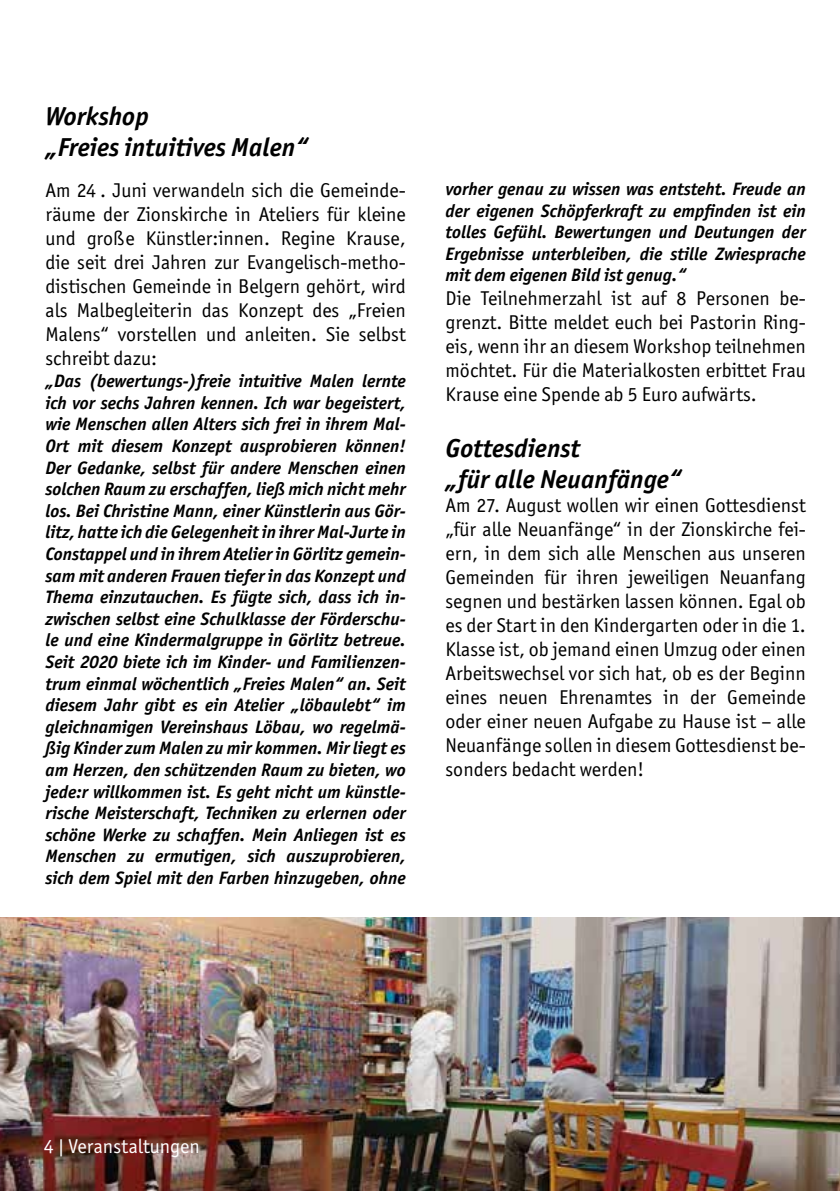
<style>
.page{position:relative;width:840px;height:1191px;background:#fff}
.page>*{position:absolute;margin:0;border:0;box-sizing:border-box;transform-origin:0 0}
.t1{font:italic 700 26px/31.2px "Officina Sans ITC Std";color:#000}
.t2{font:20px/24px "Officina Sans ITC Std";color:#000;text-align:justify}
.t3{font:20px "Officina Sans ITC Std";color:#fff}
.t4{font:italic 700 18px/21.6px "Officina Sans ITC Std";color:#000;text-align:justify}
</style>
<div class="page">
<img style="left:0;top:917px;width:839px;height:274px">
<h1 class="t1" style="left:45px;top:101px;width:264px">Workshop<br>„Freies intuitives Malen“</h1>
<p class="t2" style="left:45px;top:178px;width:362px">Am 24 . Juni verwandeln sich die Gemeinde&shy;räume der Zionskirche in Ateliers für kleine und große Künstler:innen. Regine Krause, die seit drei Jahren zur Evangelisch-metho&shy;distischen Gemeinde in Belgern gehört, wird als Malbegleiterin das Konzept des „Freien Malens“ vorstellen und anleiten. Sie selbst schreibt dazu:</p>
<p class="t4" style="left:45px;top:370px;width:362px">„Das (bewertungs-)freie intuitive Malen lernte ich vor sechs Jahren kennen. Ich war begeistert, wie Menschen allen Alters sich frei in ihrem Mal-Ort mit diesem Konzept ausprobieren können!<br>Der Gedanke, selbst für andere Menschen einen solchen Raum zu erschaffen, ließ mich nicht mehr los. Bei Christine Mann, einer Künstlerin aus Gör&shy;litz, hatte ich die Gelegenheit in ihrer Mal-Jurte in Constappel und in ihrem Atelier in Görlitz gemein&shy;sam mit anderen Frauen tiefer in das Konzept und Thema einzutauchen. Es fügte sich, dass ich in&shy;zwischen selbst eine Schulklasse der Förderschu&shy;le und eine Kindermalgruppe in Görlitz betreue.<br>Seit 2020 biete ich im Kinder- und Familienzen&shy;trum einmal wöchentlich „Freies Malen“ an. Seit diesem Jahr gibt es ein Atelier „löbaulebt“ im gleichnamigen Vereinshaus Löbau, wo regelmä&shy;ßig Kinder zum Malen zu mir kommen. Mir liegt es am Herzen, den schützenden Raum zu bieten, wo jede:r willkommen ist. Es geht nicht um künstle&shy;rische Meisterschaft, Techniken zu erlernen oder schöne Werke zu schaffen. Mein Anliegen ist es Menschen zu ermutigen, sich auszuprobieren, sich dem Spiel mit den Farben hinzugeben, ohne</p>
<p class="t4" style="left:445px;top:178px;width:362px">vorher genau zu wissen was entsteht. Freude an der eigenen Schöpferkraft zu empfinden ist ein tolles Gefühl. Bewertungen und Deutungen der Ergebnisse unterbleiben, die stille Zwiesprache mit dem eigenen Bild ist genug.“</p>
<p class="t2" style="left:445px;top:286px;width:362px">Die Teilnehmerzahl ist auf 8 Personen be&shy;grenzt. Bitte meldet euch bei Pastorin Ring&shy;eis, wenn ihr an diesem Workshop teilnehmen möchtet. Für die Materialkosten erbittet Frau Krause eine Spende ab 5 Euro aufwärts.</p>
<h1 class="t1" style="left:445px;top:432px;width:237px">Gottesdienst<br>„für alle Neuanfänge“</h1>
<p class="t2" style="left:445px;top:493px;width:362px">Am 27. August wollen wir einen Gottesdienst „für alle Neuanfänge“ in der Zionskirche fei&shy;ern, in dem sich alle Menschen aus unseren Gemeinden für ihren jeweiligen Neuanfang segnen und bestärken lassen können. Egal ob es der Start in den Kindergarten oder in die 1.<br>Klasse ist, ob jemand einen Umzug oder einen Arbeitswechsel vor sich hat, ob es der Beginn eines neuen Ehrenamtes in der Gemeinde oder einer neuen Aufgabe zu Hause ist – alle Neuanfänge sollen in diesem Gottesdienst be&shy;sonders bedacht werden!</p>
<p class="t3" style="left:44px;top:1135px;width:157px">4 | Veranstaltungen</p>
</div>
